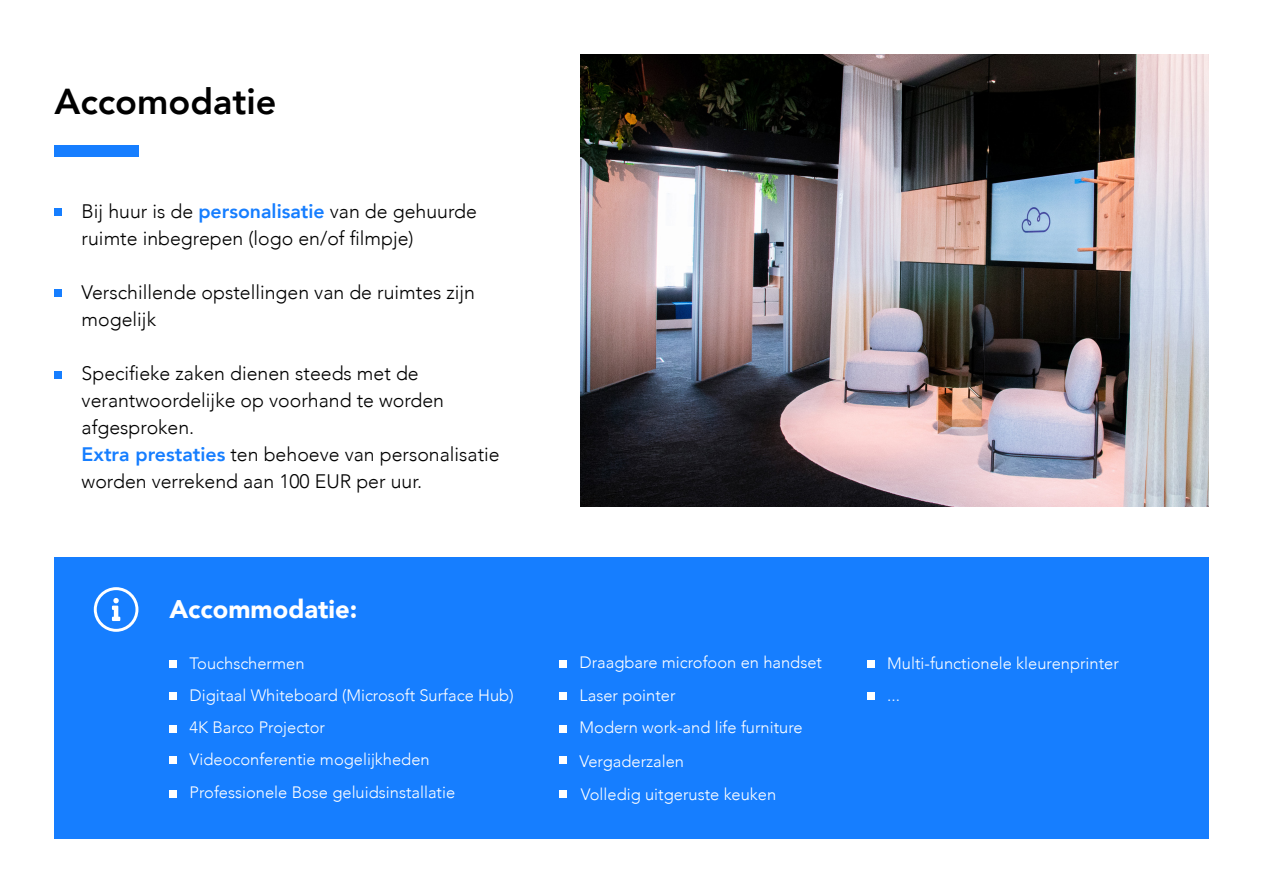
<style>
.page{position:relative;width:1263px;height:893px;background:#fff}
.page>*{position:absolute;margin:0;border:0;box-sizing:border-box;transform-origin:0 0}
.t1{font:800 36px "Avenir";color:#000}
.t2{font:900 25.5px "Avenir";color:#fff}
.t3{font:300 19.5px/27px "Avenir";color:#000}
.t4{font:300 16.5px "Avenir";color:#fff}
.s1{font-weight:800;color:#167eff}
</style>
<div class="page">
<div style="left:54px;top:145px;width:84px;height:12px;background:#167eff"></div>
<div style="left:54px;top:208px;width:8px;height:7px;background:#167eff"></div>
<div style="left:54px;top:290px;width:8px;height:7px;background:#167eff"></div>
<div style="left:54px;top:371px;width:8px;height:8px;background:#167eff"></div>
<div style="left:54px;top:558px;width:1155px;height:281px;background:#167eff"></div>
<svg style="left:94px;top:587px;width:44px;height:45px"></svg>
<img style="left:581px;top:54px;width:628px;height:453px">
<div style="left:169px;top:660px;width:8px;height:8px;background:#fff"></div>
<div style="left:559px;top:660px;width:8px;height:8px;background:#fff"></div>
<div style="left:867px;top:660px;width:7px;height:8px;background:#fff"></div>
<div style="left:169px;top:692px;width:8px;height:8px;background:#fff"></div>
<div style="left:559px;top:692px;width:8px;height:8px;background:#fff"></div>
<div style="left:867px;top:692px;width:7px;height:8px;background:#fff"></div>
<div style="left:169px;top:725px;width:8px;height:7px;background:#fff"></div>
<div style="left:559px;top:725px;width:8px;height:7px;background:#fff"></div>
<div style="left:169px;top:757px;width:8px;height:7px;background:#fff"></div>
<div style="left:559px;top:757px;width:8px;height:7px;background:#fff"></div>
<div style="left:169px;top:790px;width:8px;height:8px;background:#fff"></div>
<div style="left:559px;top:790px;width:8px;height:8px;background:#fff"></div>
<p class="t1" style="left:54px;top:74px;width:224px">Accomodatie</p>
<p class="t3" style="left:82px;top:198px;width:397px">Bij huur is de <span class="s1">personalisatie</span> van de gehuurde ruimte inbegrepen (logo en/of filmpje)</p>
<p class="t3" style="left:82px;top:279px;width:395px">Verschillende opstellingen van de ruimtes zijn mogelijk</p>
<p class="t3" style="left:82px;top:360px;width:339px">Specifieke zaken dienen steeds met de</p>
<p class="t3" style="left:82px;top:387px;width:364px">verantwoordelijke op voorhand te worden</p>
<p class="t3" style="left:82px;top:414px;width:114px">afgesproken.</p>
<p class="t3" style="left:82px;top:441px;width:420px"><span class="s1">Extra prestaties</span> ten behoeve van personalisatie worden verrekend aan 100 EUR per uur.</p>
<p class="t2" style="left:169px;top:587px;width:189px">Accommodatie:</p>
<p class="t4" style="left:190px;top:653px;width:116px">Touchschermen</p>
<p class="t4" style="left:579px;top:653px;width:244px">Draagbare microfoon en handset</p>
<p class="t4" style="left:190px;top:685px;width:325px">Digitaal Whiteboard (Microsoft Surface Hub)</p>
<p class="t4" style="left:579px;top:685px;width:97px">Laser pointer</p>
<p class="t4" style="left:190px;top:718px;width:137px">4K Barco Projector</p>
<p class="t4" style="left:579px;top:718px;width:225px">Modern work-and life furniture</p>
<p class="t4" style="left:190px;top:750px;width:242px">Videoconferentie mogelijkheden</p>
<p class="t4" style="left:190px;top:783px;width:267px">Professionele Bose geluidsinstallatie</p>
<p class="t4" style="left:579px;top:751px;width:106px">Vergaderzalen</p>
<p class="t4" style="left:581px;top:784px;width:197px">Volledig uitgeruste keuken</p>
<p class="t4" style="left:887px;top:653px;width:233px">Multi-functionele kleurenprinter</p>
<p class="t4" style="left:887px;top:686px;width:14px">...</p>
</div>
